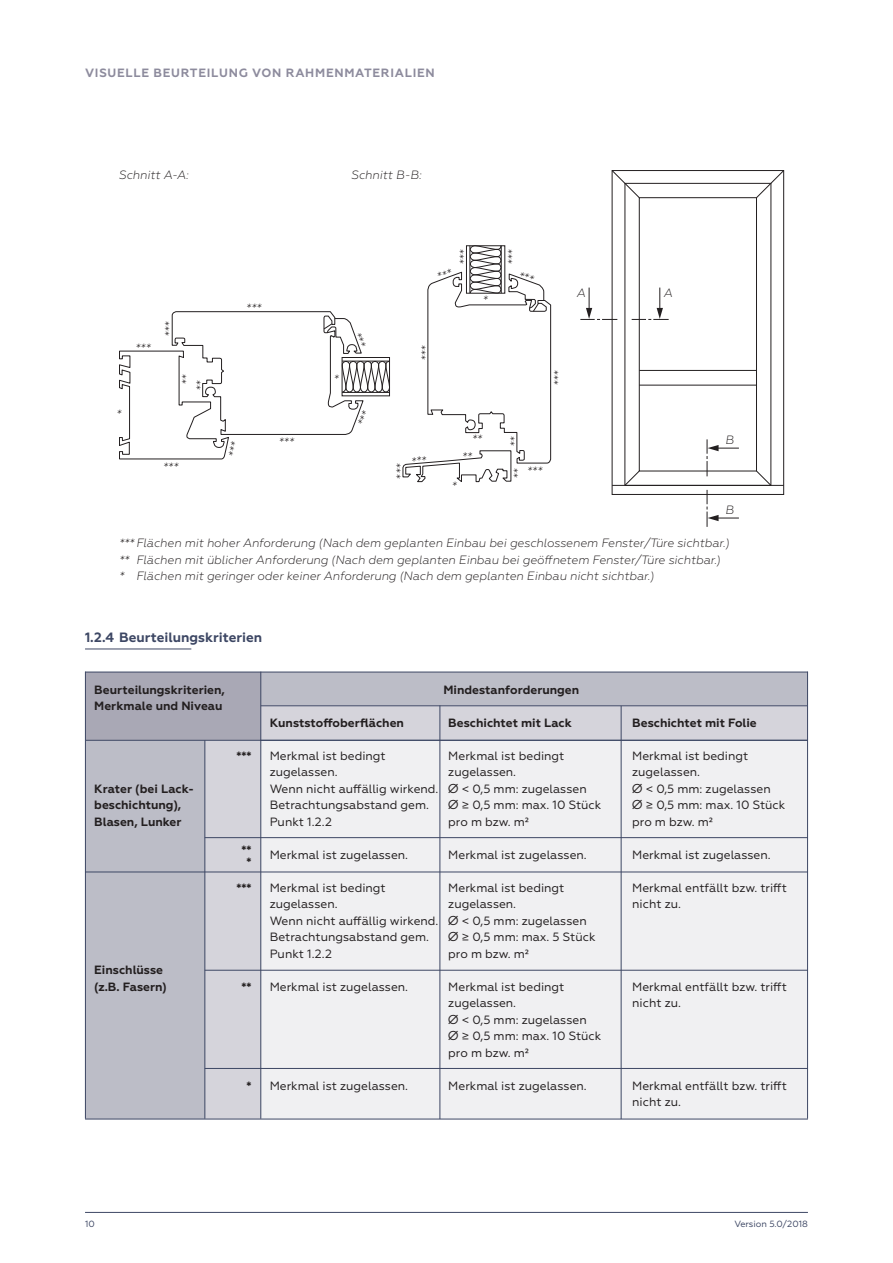
<style>
.page{position:relative;width:893px;height:1263px;background:#fff}
.page>*{position:absolute;margin:0;border:0;box-sizing:border-box;transform-origin:0 0}
.t1{font:700 13.5px "Geometria";color:#3d4764}
.t2{font:12px/16.5px "Geometria";color:#231f20}
.t3{font:italic 300 12px/16.5px "Geometria";color:#231f20}
.t4{font:700 12px/16.5px "Geometria";color:#231f20}
.t5{font:700 12px "Geometria";letter-spacing:.06em;color:#8d8b9d}
.t6{font:9px "Geometria";color:#3d4764}
.s1{font-family:"Futura"}
</style>
<div class="page">
<hr style="left:85px;top:1212px;width:723px;height:1px;background:#3d4764">
<div style="left:612px;top:170px;width:172px;height:325px;border:1px solid #231f20"></div>
<div style="left:639px;top:197px;width:118px;height:274px;border:1px solid #231f20"></div>
<svg style="left:580px;top:288px;width:37px;height:32px"></svg>
<svg style="left:632px;top:288px;width:37px;height:32px"></svg>
<svg style="left:707px;top:439px;width:32px;height:37px"></svg>
<svg style="left:707px;top:490px;width:32px;height:37px"></svg>
<svg style="left:611px;top:170px;width:30px;height:29px"></svg>
<svg style="left:624px;top:470px;width:17px;height:15px"></svg>
<svg style="left:755px;top:170px;width:29px;height:29px"></svg>
<svg style="left:755px;top:470px;width:17px;height:15px"></svg>
<hr style="left:612px;top:485px;width:172px;height:1px;background:#231f20">
<hr style="left:639px;top:370px;width:117px;height:1px;background:#231f20">
<hr style="left:639px;top:385px;width:117px;height:1px;background:#231f20">
<div style="left:260px;top:672px;width:548px;height:35px;background:#bcbdc7"></div>
<div style="left:260px;top:706px;width:548px;height:34px;background:#d5d4db"></div>
<div style="left:85px;top:672px;width:176px;height:68px;background:#a9a8b5"></div>
<div style="left:85px;top:740px;width:120px;height:379px;background:#bcbdc7"></div>
<div style="left:205px;top:740px;width:56px;height:379px;background:#d5d4db"></div>
<div style="left:261px;top:740px;width:546px;height:379px;background:#f0f0f2"></div>
<hr style="left:85px;top:649px;width:106px;height:1px;background:#3d4764">
<hr style="left:85px;top:672px;width:723px;height:1px;background:#3d4764">
<hr style="left:261px;top:705px;width:546px;height:1px;background:#3d4764">
<hr style="left:205px;top:970px;width:603px;height:1px;background:#3d4764">
<hr style="left:205px;top:1068px;width:603px;height:1px;background:#3d4764">
<hr style="left:205px;top:837px;width:603px;height:1px;background:#3d4764">
<hr style="left:85px;top:1119px;width:723px;height:1px;background:#3d4764">
<hr style="left:85px;top:872px;width:723px;height:1px;background:#3d4764">
<hr style="left:86px;top:740px;width:722px;height:1px;background:#3d4764">
<hr style="left:85px;top:672px;width:1px;height:447px;background:#3d4764">
<hr style="left:260px;top:672px;width:1px;height:447px;background:#3d4764">
<hr style="left:439px;top:705px;width:1px;height:414px;background:#3d4764">
<hr style="left:621px;top:706px;width:1px;height:413px;background:#3d4764">
<hr style="left:807px;top:672px;width:1px;height:447px;background:#3d4764">
<hr style="left:204px;top:740px;width:1px;height:379px;background:#3d4764">
<svg style="left:119px;top:311px;width:271px;height:149px"></svg>
<svg style="left:402px;top:245px;width:149px;height:238px"></svg>
<p class="t5" style="left:85px;top:66px;width:351px">VISUELLE BEURTEILUNG VON RAHMENMATERIALIEN</p>
<p class="t3" style="left:119px;top:167px;width:71px">Schnitt A-A:</p>
<p class="t3" style="left:116px;top:406px;width:7px">*</p>
<p class="t3" style="left:135px;top:339px;width:17px">***</p>
<p class="t3" style="left:161px;top:337px;width:17px;rotate:-90deg">***</p>
<p class="t3" style="left:178px;top:385px;width:12px;rotate:-90deg">**</p>
<p class="t3" style="left:192px;top:391px;width:12px;rotate:-90deg">**</p>
<p class="t3" style="left:163px;top:459px;width:17px">***</p>
<p class="t3" style="left:246px;top:300px;width:17px">***</p>
<p class="t3" style="left:278px;top:434px;width:17px">***</p>
<p class="t3" style="left:351px;top:167px;width:72px">Schnitt B-B:</p>
<p class="t3" style="left:333px;top:371px;width:7px">*</p>
<p class="t3" style="left:417px;top:361px;width:17px;rotate:-90deg">***</p>
<p class="t3" style="left:392px;top:479px;width:17px;rotate:-90deg">***</p>
<p class="t3" style="left:456px;top:265px;width:17px;rotate:-90deg">***</p>
<p class="t3" style="left:504px;top:265px;width:17px;rotate:-90deg">***</p>
<p class="t3" style="left:483px;top:292px;width:7px">*</p>
<p class="t3" style="left:576px;top:285px;width:10px">A</p>
<p class="t3" style="left:664px;top:285px;width:10px">A</p>
<p class="t3" style="left:472px;top:431px;width:12px">**</p>
<p class="t3" style="left:452px;top:477px;width:7px">*</p>
<p class="t3" style="left:550px;top:386px;width:17px;rotate:-90deg">***</p>
<p class="t3" style="left:506px;top:447px;width:12px;rotate:-90deg">**</p>
<p class="t3" style="left:510px;top:479px;width:12px;rotate:-90deg">**</p>
<p class="t3" style="left:527px;top:462px;width:17px">***</p>
<p class="t3" style="left:725px;top:432px;width:10px">B</p>
<p class="t3" style="left:725px;top:501px;width:10px">B</p>
<p class="t3" style="left:119px;top:535px;width:612px">***Flächen mit hoher Anforderung (Nach dem geplanten Einbau bei geschlossenem Fenster/Türe sichtbar.) ** Flächen mit üblicher Anforderung (Nach dem geplanten Einbau bei geöffnetem Fenster/Türe sichtbar.)<br>* Flächen mit geringer oder keiner Anforderung (Nach dem geplanten Einbau nicht sichtbar.)</p>
<p class="t1" style="left:85px;top:629px;width:179px">1.2.4 Beurteilungskriterien</p>
<p class="t4" style="left:94px;top:681px;width:132px">Beurteilungskriterien,<br>Merkmale und Niveau</p>
<p class="t4" style="left:94px;top:780px;width:101px">Krater (bei Lack&shy;beschichtung),<br>Blasen, Lunker</p>
<p class="t4" style="left:236px;top:747px;width:17px">***</p>
<p class="t4" style="left:242px;top:844px;width:12px;line-height:12px;text-align:center">** *</p>
<p class="t4" style="left:236px;top:879px;width:17px">***</p>
<p class="t4" style="left:94px;top:962px;width:74px">Einschlüsse (z.B. Fasern)</p>
<p class="t4" style="left:242px;top:978px;width:12px">**</p>
<p class="t4" style="left:247px;top:1077px;width:7px">*</p>
<p class="t4" style="left:443px;top:681px;width:137px">Mindestanforderungen</p>
<p class="t4" style="left:270px;top:714px;width:136px">Kunststoffoberflächen</p>
<p class="t2" style="left:270px;top:747px;width:170px">Merkmal ist bedingt zugelassen.<br>Wenn nicht auffällig wirkend.<br>Betrachtungsabstand gem.<br>Punkt 1.2.2</p>
<p class="t2" style="left:270px;top:846px;width:140px">Merkmal ist zugelassen.</p>
<p class="t2" style="left:270px;top:879px;width:170px">Merkmal ist bedingt zugelassen.<br>Wenn nicht auffällig wirkend.<br>Betrachtungsabstand gem.<br>Punkt 1.2.2</p>
<p class="t2" style="left:270px;top:978px;width:140px">Merkmal ist zugelassen.</p>
<p class="t2" style="left:270px;top:1077px;width:140px">Merkmal ist zugelassen.</p>
<p class="t4" style="left:448px;top:714px;width:125px">Beschichtet mit Lack</p>
<p class="t2" style="left:448px;top:747px;width:155px">Merkmal ist bedingt zugelassen.<br><span class="s1">Ø</span> &lt; 0,5 mm: zugelassen<br><span class="s1">Ø</span> ≥ 0,5 mm: max. 10 Stück pro m bzw. m²</p>
<p class="t2" style="left:448px;top:846px;width:140px">Merkmal ist zugelassen.</p>
<p class="t2" style="left:448px;top:879px;width:149px">Merkmal ist bedingt zugelassen.<br><span class="s1">Ø</span> &lt; 0,5 mm: zugelassen<br><span class="s1">Ø</span> ≥ 0,5 mm: max. 5 Stück pro m bzw. m²</p>
<p class="t2" style="left:448px;top:978px;width:155px">Merkmal ist bedingt zugelassen.<br><span class="s1">Ø</span> &lt; 0,5 mm: zugelassen<br><span class="s1">Ø</span> ≥ 0,5 mm: max. 10 Stück pro m bzw. m²</p>
<p class="t2" style="left:448px;top:1077px;width:140px">Merkmal ist zugelassen.</p>
<p class="t4" style="left:632px;top:714px;width:126px">Beschichtet mit Folie</p>
<p class="t2" style="left:632px;top:747px;width:155px">Merkmal ist bedingt zugelassen.<br><span class="s1">Ø</span> &lt; 0,5 mm: zugelassen<br><span class="s1">Ø</span> ≥ 0,5 mm: max. 10 Stück pro m bzw. m²</p>
<p class="t2" style="left:632px;top:846px;width:140px">Merkmal ist zugelassen.</p>
<p class="t2" style="left:632px;top:879px;width:156px">Merkmal entfällt bzw. trifft nicht zu.</p>
<p class="t2" style="left:632px;top:978px;width:156px">Merkmal entfällt bzw. trifft nicht zu.</p>
<p class="t2" style="left:632px;top:1077px;width:156px">Merkmal entfällt bzw. trifft nicht zu.</p>
<p class="t6" style="left:85px;top:1218px;width:11px">10</p>
<p class="t6" style="left:734px;top:1218px;width:75px">Version 5.0/2018</p>
</div>
